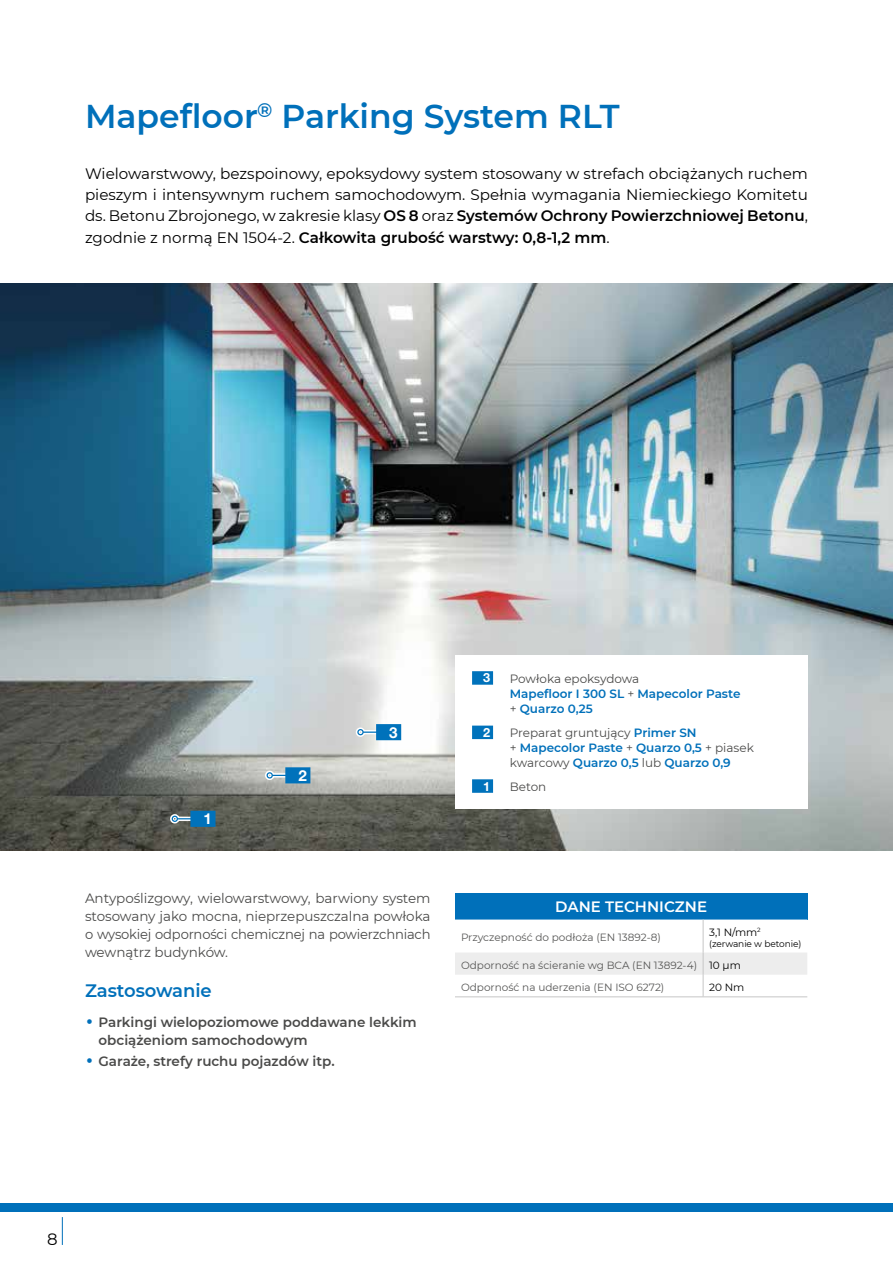
<style>
.page{position:relative;width:893px;height:1263px;background:#fff}
.page>*{position:absolute;margin:0;border:0;box-sizing:border-box;transform-origin:0 0}
.t1{font:600 33px "Montserrat";color:#0070ba}
.t2{font:600 18px "Montserrat";letter-spacing:-.005em;color:#0070ba}
.t3{font:16.5px "Montserrat";color:#000}
.t4{font:15.15px/21.1px "Montserrat";color:#000;text-align:justify}
.t5{font:700 15.15px "Helvetica Neue LTW1 G";color:#fff}
.t6{font:600 15px "Montserrat";color:#fff}
.t7{font:13.5px/18px "Montserrat";letter-spacing:-.015em;color:#4a4a49;text-align:justify}
.t8{font:600 13.5px/18px "Montserrat";color:#4a4a49}
.t9{font:700 12.75px "Helvetica Neue LTW1 G";color:#fff}
.t10{font:600 12px/15px "Montserrat";color:#0070ba}
.t11{font:12px "Montserrat";color:#4a4a49}
.t12{font:10.5px/22.2px "Montserrat";color:#575756}
.t13{font:10.5px "Montserrat";color:#000}
.t14{font:9px "Montserrat";letter-spacing:-.01em;color:#000}
.s1{font-weight:600}
.s2{font-weight:400;font-size:30px;color:#0070ba}
.s3{font-weight:400;color:#4a4a49}
.s4{color:#000}
</style>
<div class="page">
<div style="left:0;top:1204px;width:893px;height:8px;background:#0070ba"></div>
<svg style="left:62px;top:1217px;width:1px;height:28px"></svg>
<img style="left:0;top:284px;width:893px;height:566px">
<svg style="left:169px;top:811px;width:47px;height:16px"></svg>
<svg style="left:264px;top:767px;width:46px;height:16px"></svg>
<svg style="left:355px;top:724px;width:46px;height:16px"></svg>
<div style="left:455px;top:893px;width:352px;height:26px;background:#0070ba"></div>
<svg style="left:455px;top:919px;width:352px;height:77px"></svg>
<hr style="left:455px;top:996px;width:248px;height:1px;background:#c6c6c6">
<hr style="left:703px;top:996px;width:104px;height:1px;background:#c6c6c6">
<div style="left:455px;top:655px;width:353px;height:154px;background:#fff"></div>
<svg style="left:472px;top:671px;width:21px;height:14px"></svg>
<svg style="left:472px;top:726px;width:21px;height:13px"></svg>
<svg style="left:472px;top:779px;width:21px;height:14px"></svg>
<h1 class="t1" style="left:85px;top:93px;width:536px">Mapefloor<sup>®</sup> Parking System RLT</h1>
<p class="t4" style="left:85px;top:162px;width:724px">Wielowarstwowy, bezspoinowy, epoksydowy system stosowany w strefach obciążanych ruchem pieszym i intensywnym ruchem samochodowym. Spełnia wymagania Niemieckiego Komitetu ds. Betonu Zbrojonego, w zakresie klasy <span class="s1">OS 8</span> oraz <span class="s1">Systemów Ochrony Powierzchniowej Betonu</span>, zgodnie z normą EN 1504-2. <span class="s1">Całkowita grubość warstwy: 0,8-1,2 mm</span>.</p>
<p class="t5" style="left:203px;top:809px;width:10px">1</p>
<p class="t5" style="left:298px;top:766px;width:10px">2</p>
<p class="t5" style="left:389px;top:723px;width:10px">3</p>
<p class="t7" style="left:85px;top:888px;width:347px">Antypoślizgowy, wielowarstwowy, barwiony system stosowany jako mocna, nieprzepuszczalna powłoka o wysokiej odporności chemicznej na powierzchniach wewnątrz budynków.</p>
<p class="t2" style="left:85px;top:978px;width:128px">Zastosowanie</p>
<p class="t8" style="left:99px;top:1013px;width:320px;text-indent:-14px"><span class="s2">•</span> Parkingi wielopoziomowe poddawane lekkim obciążeniom samochodowym</p>
<p class="t8" style="left:85px;top:1052px;width:251px"><span class="s2">•</span> Garaże, strefy ruchu pojazdów itp.</p>
<p class="t9" style="left:483px;top:670px;width:9px">3</p>
<p class="t9" style="left:483px;top:724px;width:9px">2</p>
<p class="t9" style="left:483px;top:778px;width:9px">1</p>
<p class="t10" style="left:510px;top:670px;width:232px"><span class="s3">Powłoka epoksydowa<br></span>Mapefloor I 300 SL <span class="s3">+</span> Mapecolor Paste <span class="s3">+</span> Quarzo 0,25</p>
<p class="t10" style="left:510px;top:724px;width:246px"><span class="s3">Preparat gruntujący</span> Primer SN<br><span class="s3">+</span> Mapecolor Paste <span class="s3">+</span> Quarzo 0,5 <span class="s3">+ piasek kwarcowy</span> Quarzo 0,5 <span class="s3">lub</span> Quarzo 0,9</p>
<p class="t11" style="left:510px;top:778px;width:38px">Beton</p>
<p class="t6" style="left:555px;top:896px;width:153px">DANE TECHNICZNE</p>
<p class="t12" style="left:461px;top:926px;width:201px">Przyczepność do podłoża (EN 13892-8)</p>
<p class="t13" style="left:709px;top:925px;width:53px">3,1 N/mm<sup>2</sup></p>
<p class="t14" style="left:709px;top:937px;width:94px">(zerwanie w betonie)</p>
<p class="t12" style="left:461px;top:953px;width:281px">Odporność na ścieranie wg BCA (EN 13892-4) <span class="s4">10 µm<br></span>Odporność na uderzenia (EN ISO 6272)</p>
<p class="t13" style="left:709px;top:980px;width:37px">20 Nm</p>
<p class="t3" style="left:47px;top:1228px;width:12px">8</p>
</div>
